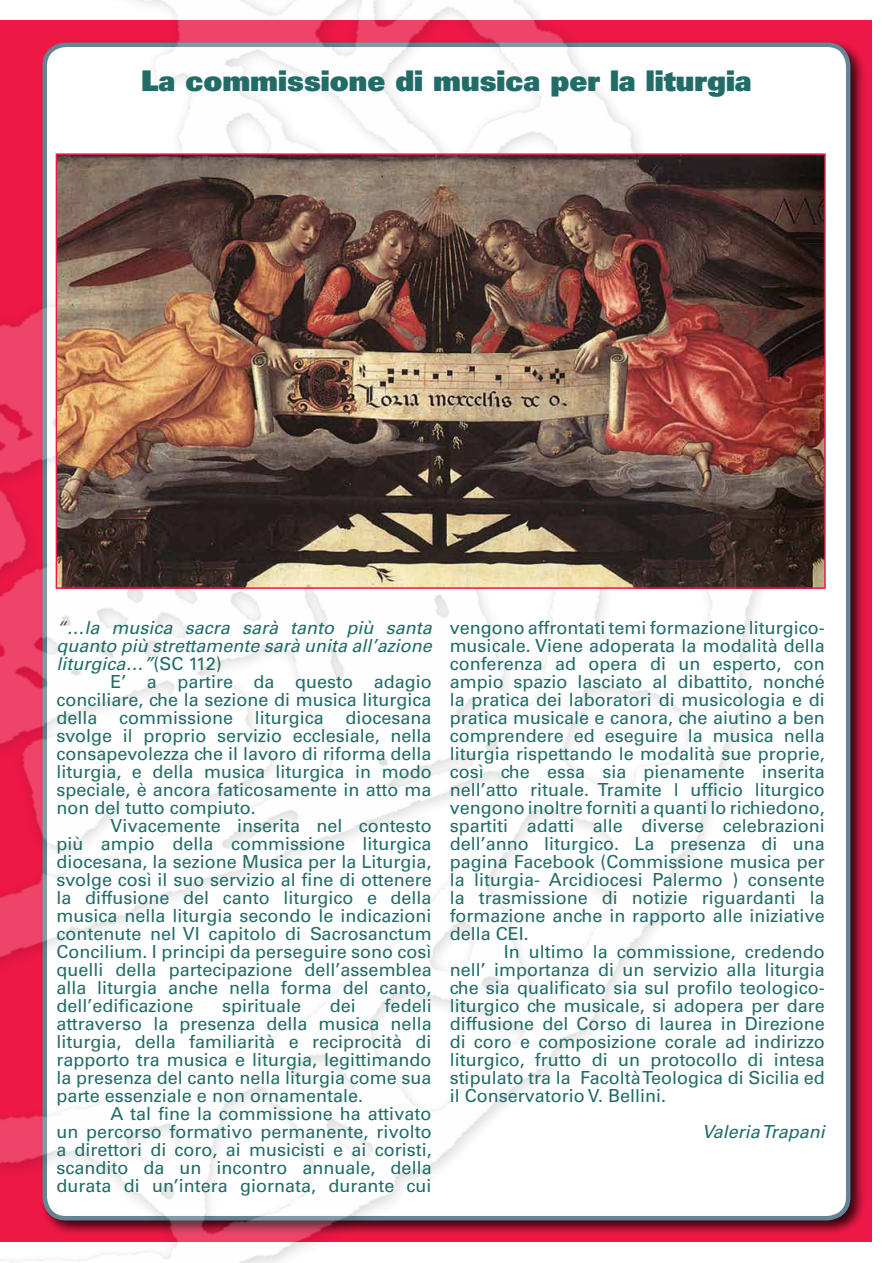
<style>
.page{position:relative;width:893px;height:1263px;background:#fff}
.page>*{position:absolute;margin:0;border:0;box-sizing:border-box;transform-origin:0 0}
.t1{font:28.5px "Univers LT Std X Black";color:#226c68}
.t2{font:18px/18px "Univers LT Std";color:#226c68;text-align:justify}
.t3{font:italic 18px/18px "Univers LT Std";color:#226c68}
.s1{font-style:normal}
</style>
<div class="page">
<img style="left:0;top:0;width:872px;height:1263px">
<img style="left:59px;top:156px;width:764px;height:430px">
<div style="left:56px;top:153px;width:770px;height:436px;border:2px solid #ed1846"></div>
<h1 class="t1" style="left:141px;top:62px;width:612px">La commissione di musica per la liturgia</h1>
<p class="t3" style="left:56px;top:619px;width:377px">“…la musica sacra sarà tanto più santa quanto più strettamente sarà unita all’azione liturgica…”<span class="s1">(SC 112)<br>E</span></p>
<p class="t2" style="left:56px;top:673px;width:377px;text-indent:65px">’ a partire da questo adagio conciliare, che la sezione di musica liturgica della commissione liturgica diocesana svolge il proprio servizio ecclesiale, nella consapevolezza che il lavoro di riforma della liturgia, e della musica liturgica in modo speciale, è ancora faticosamente in atto ma non del tutto compiuto.</p>
<p class="t2" style="left:56px;top:817px;width:377px;text-indent:54px">Vivacemente inserita nel contesto più ampio della commissione liturgica diocesana, la sezione M usica per la Liturgia, svolge così il suo servizio al fine di ottenere la diffusione del canto liturgico e della musica nella liturgia secondo le indicazioni contenute nel VI capitolo di Sacrosanctum Concilium. I principi da perseguire sono così quelli della partecipazione dell’assemblea alla liturgia anche nella forma del canto, dell’edificazione</p>
<p class="t2" style="left:56px;top:997px;width:377px;text-indent:328px">fedeli attraverso la presenza della musica nella liturgia, della familiarità e reciprocità di rapporto tra musica e liturgia, legittimando la presenza del canto nella liturgia come sua parte essenziale e non ornamentale.</p>
<p class="t2" style="left:56px;top:1105px;width:377px;text-indent:54px">A tal fine la commissione ha attivato un percorso formativo permanente, rivolto a direttori di coro, ai musicisti e ai coristi, scandito da un incontro annuale, della durata di un’intera giornata, durante cui</p>
<p class="t2" style="left:222px;top:997px;width:81px">spirituale</p>
<p class="t2" style="left:330px;top:997px;width:28px">dei</p>
<p class="t2" style="left:450px;top:619px;width:377px">vengono affrontati temi formazione liturgico&shy;musicale. Viene adoperata la modalità della conferenza ad opera di un esperto, con ampio spazio lasciato al dibattito, nonché la pratica dei laboratori di musicologia e di pratica musicale e canora, che aiutino a ben comprendere ed eseguire la musica nella liturgia rispettando le modalità sue proprie, così che essa sia pienamente inserita nell’atto rituale. Tramite l ufficio liturgico vengono inoltre forniti a quanti lo richiedono, spartiti adatti alle diverse celebrazioni dell’anno liturgico. La presenza di una pagina Facebook (Commissione musica per la liturgia- Arcidiocesi Palermo ) consente la trasmissione di notizie riguardanti la formazione anche in rapporto alle iniziative della CEI.</p>
<p class="t2" style="left:450px;top:943px;width:377px;text-indent:54px">In ultimo la commissione, credendo nell’ importanza di un servizio alla liturgia che sia qualificato sia sul profilo teologico&shy;liturgico che musicale, si adopera per dare diffusione del Corso di laurea in Direzione di coro e composizione corale ad indirizzo liturgico, frutto di un protocollo di intesa stipulato tra la Facoltà Teologica di Sicilia ed il Conservatorio V. Bellini.</p>
<p class="t3" style="left:702px;top:1123px;width:124px">Valeria Trapani</p>
</div>
